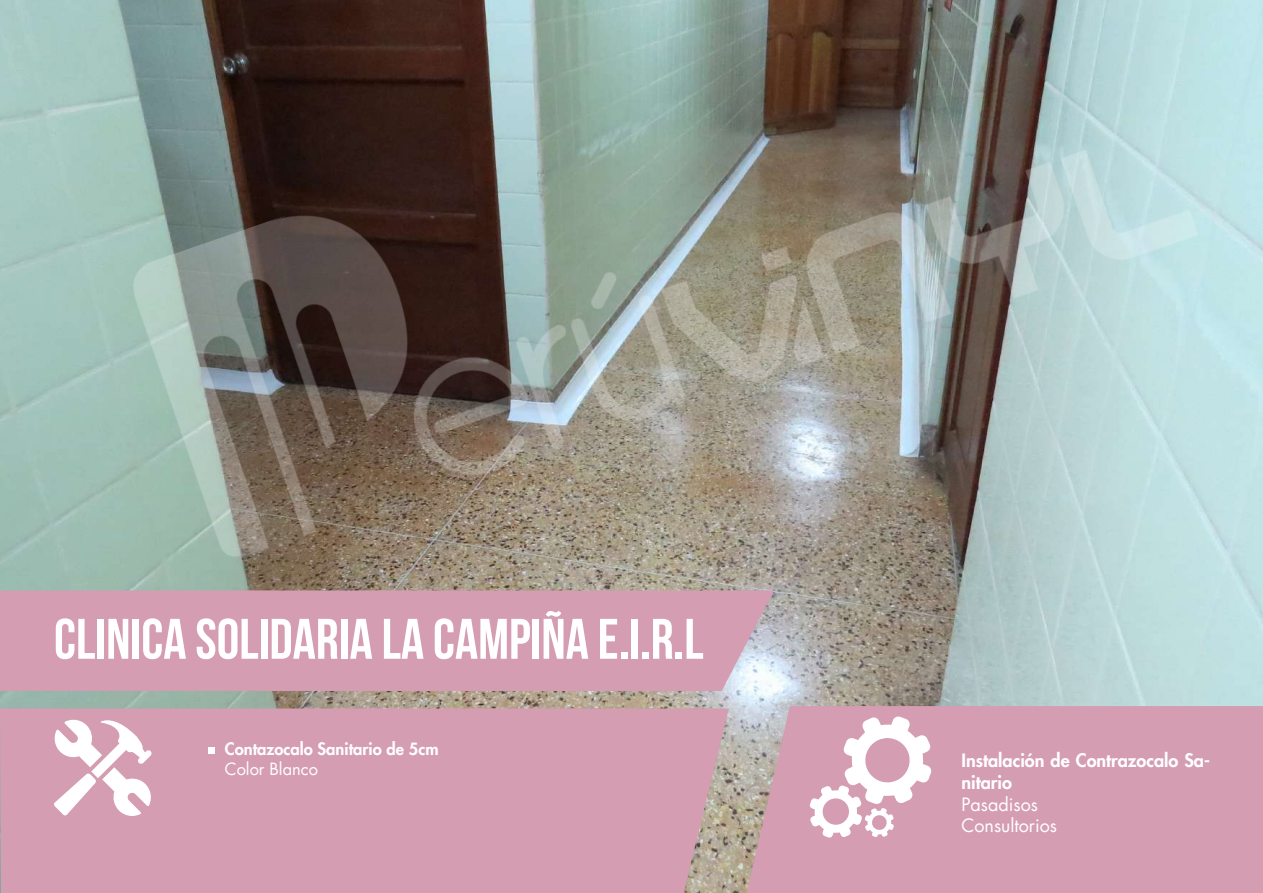
<style>
.page{position:relative;width:1263px;height:893px;background:#fff}
.page>*{position:absolute;margin:0;border:0;box-sizing:border-box;transform-origin:0 0}
.t1{font:57px "Bebas Neue";color:#fff}
.t2{font:800 18px/21.6px "Futura LT";color:#fff}
.t3{font:18px/21.6px "Futura LT";color:#fff}
.t4{font:800 16.5px "Futura LT";color:#fff}
.t5{font:16.5px "Futura LT";color:#fff}
</style>
<div class="page">
<img style="left:0;top:0;width:1263px;height:893px">
<img style="left:103px;top:0;width:1103px;height:599px">
<div style="left:0;top:708px;width:729px;height:185px;background:#d59db2"></div>
<div style="left:0;top:590px;width:774px;height:101px;background:#d59db2"></div>
<svg style="left:53px;top:719px;width:99px;height:97px"></svg>
<svg style="left:209px;top:747px;width:6px;height:6px"></svg>
<div style="left:747px;top:706px;width:516px;height:187px;background:#d59db2"></div>
<svg style="left:810px;top:716px;width:122px;height:122px"></svg>
<h1 class="t1" style="left:54px;top:608px;width:651px">CLINICA SOLIDARIA LA CAMPIÑA E.I.R.L</h1>
<p class="t4" style="left:225px;top:738px;width:215px">Contazocalo Sanitario de 5cm</p>
<p class="t5" style="left:225px;top:758px;width:95px">Color Blanco</p>
<p class="t2" style="left:961px;top:749px;width:250px">Instalación de Contrazocalo Sa&shy;nitario</p>
<p class="t3" style="left:961px;top:793px;width:97px">Pasadisos<br>Consultorios</p>
</div>
